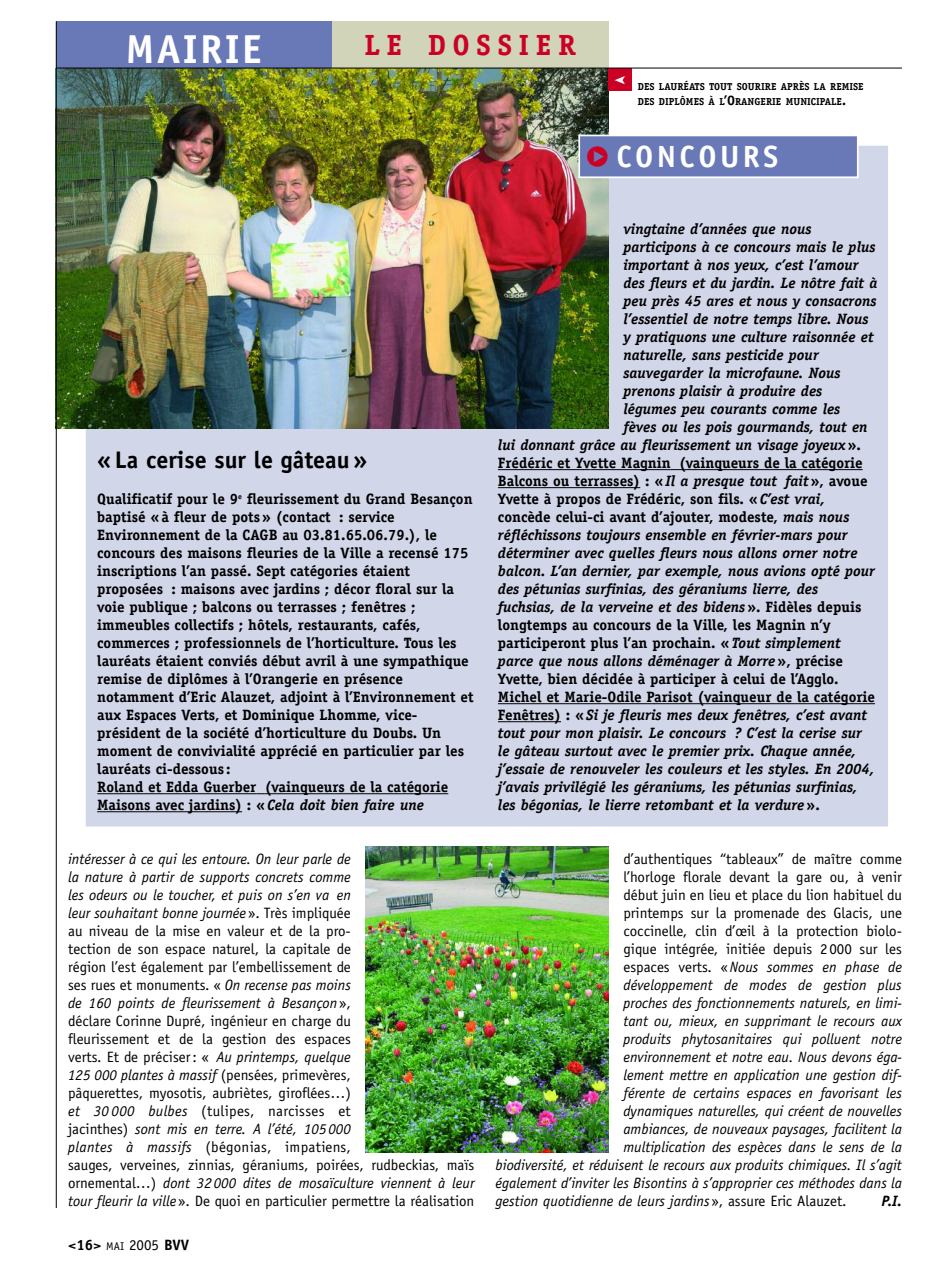
<style>
.page{position:relative;width:936px;height:1276px;background:#fff}
.page>*{position:absolute;margin:0;border:0;box-sizing:border-box;transform-origin:0 0}
.t1{font:700 40.5px "Officina Sans";letter-spacing:.055em;color:#fff}
.t2{font:700 30.75px "Officina Sans";letter-spacing:.11em;color:#fff}
.t3{font:700 29.25px "Officina Serif";letter-spacing:.22em;color:#ca0125}
.t4{font:700 24px "Officina Sans";color:#000}
.t5{font:700 15px/18px "Officina Serif";color:#000}
.t6{font:15px/18px "Officina Sans";color:#000}
.t7{font:italic 700 15px "Officina Serif";color:#000}
.t8{font:italic 15px "Officina Sans";color:#000}
.t9{font:700 15px "Officina Sans";color:#000}
.t10{font:italic 700 15px "Officina Sans";color:#000}
.t11{font:700 10.2px/15px "Officina Serif";color:#000}
.s1{font-size:13.5px}
.s2{font-family:"Combi Numerals Solid";font-weight:400;font-size:27px;color:#ca0125}
.s3{font-style:italic}
.s4{font-weight:400;font-size:11.25px}
.s5{font-weight:400}
.s6{font-style:normal}
</style>
<div class="page">
<div style="left:85px;top:145px;width:803px;height:682px;background:#d2d6e9"></div>
<hr style="left:97px;top:793px;width:159px;height:1px;background:#000">
<svg style="left:256px;top:793px;width:22px;height:1px"></svg>
<hr style="left:278px;top:793px;width:60px;height:1px;background:#000">
<hr style="left:338px;top:793px;width:110px;height:1px;background:#000">
<hr style="left:97px;top:811px;width:73px;height:1px;background:#000">
<hr style="left:170px;top:811px;width:37px;height:1px;background:#000">
<hr style="left:207px;top:811px;width:35px;height:1px;background:#000">
<hr style="left:498px;top:469px;width:85px;height:1px;background:#000">
<hr style="left:590px;top:469px;width:80px;height:1px;background:#000">
<svg style="left:670px;top:469px;width:23px;height:1px"></svg>
<hr style="left:693px;top:469px;width:60px;height:1px;background:#000">
<hr style="left:752px;top:469px;width:110px;height:1px;background:#000">
<hr style="left:498px;top:487px;width:101px;height:1px;background:#000">
<hr style="left:599px;top:487px;width:41px;height:1px;background:#000">
<hr style="left:498px;top:703px;width:156px;height:1px;background:#000">
<hr style="left:654px;top:703px;width:57px;height:1px;background:#000">
<hr style="left:711px;top:703px;width:164px;height:1px;background:#000">
<hr style="left:505px;top:721px;width:35px;height:1px;background:#000">
<svg style="left:540px;top:721px;width:21px;height:1px"></svg>
<div style="left:330px;top:21px;width:278px;height:47px;background:#d1d4b9"></div>
<div style="left:56px;top:21px;width:276px;height:47px;background:#6978b7"></div>
<img style="left:57px;top:69px;width:551px;height:360px">
<div style="left:579px;top:135px;width:278px;height:42px;background:#6978b7"></div>
<div style="left:578px;top:135px;width:280px;height:43px;border:2px solid #fff"></div>
<hr style="left:56px;top:21px;width:1px;height:1187px;background:#000">
<img style="left:366px;top:846px;width:242px;height:306px">
<div style="left:608px;top:68px;width:23px;height:23px;background:#ca0125"></div>
<hr style="left:56px;top:68px;width:845px;height:1px;background:#000">
<h1 class="t1" style="left:126px;top:34px;width:137px">MAIRIE</h1>
<h3 class="t3" style="left:364px;top:34px;width:213px">LE DOSSIER</h3>
<p class="t11" style="left:637px;top:80px;width:227px">DES LAURÉATS TOUT SOURIRE APRÈS LA REMISE<br>DES DIPLÔMES À L<span class="s1">’O</span>RANGERIE MUNICIPALE<span class="s1">.</span></p>
<h2 class="t2" style="left:587px;top:145px;width:193px"><span class="s2">&gt;</span> CONCOURS</h2>
<h3 class="t4" style="left:97px;top:451px;width:271px">«La cerise sur le gâteau»</h3>
<p class="t5" style="left:97px;top:491px;width:378px">Qualificatif pour le 9<sup>e</sup> fleurissement du Grand Besançon baptisé «à fleur de pots» (contact : service Environnement de la CAGB au 03.81.65.06.79.), le concours des maisons fleuries de la Ville a recensé 175 inscriptions l’an passé. Sept catégories étaient proposées : maisons avec jardins ; décor floral sur la voie publique ; balcons ou terrasses ; fenêtres ; immeubles collectifs ; hôtels, restaurants, cafés, commerces ; professionnels de l’horticulture. Tous les lauréats étaient conviés début avril à une sympathique remise de diplômes à l’Orangerie en présence notamment d’Eric Alauzet, adjoint à l’Environnement et aux Espaces Verts, et Dominique Lhomme, vice&shy;président de la société d’horticulture du Doubs. Un moment de convivialité apprécié en particulier par les lauréats ci-dessous:<br>Roland et Edda Guerber (vainqueurs de la catégorie Maisons avec jardins) : «<span class="s3">Cela doit bien faire une</span></p>
<p class="t6" style="left:68px;top:851px;width:408px"><span class="s3">intéresser à ce qui les entoure. On leur parle de<br>la nature à partir de supports concrets comme<br>les odeurs ou le toucher, et puis on s’en va en<br>leur souhaitant bonne journée</span> ». Très impliquée<br>au niveau de la mise en valeur et de la pro-<br>tection de son espace naturel, la capitale de<br>région l’est également par l’embellissement de<br>ses rues et monuments. « <span class="s3">On recense pas moins<br>de 160 points de fleurissement à Besançon</span>»,<br>déclare Corinne Dupré, ingénieur en charge du<br>fleurissement et de la gestion des espaces<br>verts. Et de préciser: « <span class="s3">Au printemps, quelque<br>125 000 plantes à massif</span> (pensées, primevères,<br>pâquerettes, myosotis, aubriètes, giroflées…)<br><span class="s3">et 30000 bulbes</span> (tulipes, narcisses et<br>jacinthes) <span class="s3">sont mis en terre. A l’été, 105000<br>plantes à massifs</span> (bégonias, impatiens,<br>sauges, verveines, zinnias, géraniums, poirées, rudbeckias, maïs ornemental…) <span class="s3">dont 32000 dites de mosaïculture viennent à leur tour fleurir la ville</span> ». De quoi en particulier permettre la réalisation</p>
<p class="t9" style="left:68px;top:1239px;width:122px">&lt;16&gt; <span class="s4">MAI</span> <span class="s5">2005</span> BVV</p>
<p class="t7" style="left:623px;top:223px;width:190px">vingtaine d’années que nous</p>
<p class="t7" style="left:623px;top:241px;width:254px">participons à ce concours mais le plus</p>
<p class="t7" style="left:623px;top:259px;width:237px">important à nos yeux, c’est l’amour</p>
<p class="t7" style="left:623px;top:277px;width:255px">des fleurs et du jardin. Le nôtre fait à</p>
<p class="t7" style="left:623px;top:295px;width:255px">peu près 45 ares et nous y consacrons</p>
<p class="t7" style="left:623px;top:313px;width:247px">l’essentiel de notre temps libre. Nous</p>
<p class="t7" style="left:623px;top:331px;width:252px">y pratiquons une culture raisonnée et</p>
<p class="t7" style="left:623px;top:349px;width:197px">naturelle, sans pesticide pour</p>
<p class="t7" style="left:623px;top:367px;width:219px">sauvegarder la microfaune. Nous</p>
<p class="t7" style="left:623px;top:385px;width:200px">prenons plaisir à produire des</p>
<p class="t7" style="left:623px;top:403px;width:218px">légumes peu courants comme les</p>
<p class="t7" style="left:623px;top:421px;width:246px">fèves ou les pois gourmands, tout en</p>
<p class="t7" style="left:498px;top:439px;width:364px">lui donnant grâce au fleurissement un visage joyeux<span class="s6">».</span></p>
<p class="t5" style="left:498px;top:455px;width:366px">Frédéric et Yvette Magnin (vainqueurs de la catégorie</p>
<p class="t5" style="left:498px;top:473px;width:371px">Balcons ou terrasses) : «<span class="s3">Il a presque tout fait</span>», avoue</p>
<p class="t5" style="left:498px;top:491px;width:329px">Yvette à propos de Frédéric, son fils. «<span class="s3">C’est vrai,</span></p>
<p class="t5" style="left:498px;top:509px;width:353px">concède celui-ci avant d’ajouter, modeste, <span class="s3">mais nous</span></p>
<p class="t7" style="left:498px;top:529px;width:351px">réfléchissons toujours ensemble en février-mars pour</p>
<p class="t7" style="left:498px;top:547px;width:361px">déterminer avec quelles fleurs nous allons orner notre</p>
<p class="t7" style="left:498px;top:565px;width:378px">balcon. L’an dernier, par exemple, nous avions opté pour</p>
<p class="t7" style="left:498px;top:583px;width:321px">des pétunias surfinias, des géraniums lierre, des</p>
<p class="t7" style="left:498px;top:601px;width:365px">fuchsias, de la verveine et des bidens<span class="s6">». Fidèles depuis</span></p>
<p class="t5" style="left:498px;top:617px;width:334px">longtemps au concours de la Ville, les Magnin n’y</p>
<p class="t5" style="left:498px;top:635px;width:344px">participeront plus l’an prochain. «<span class="s3">Tout simplement</span></p>
<p class="t7" style="left:498px;top:655px;width:346px">parce que nous allons déménager à Morre<span class="s6">», précise</span></p>
<p class="t5" style="left:498px;top:671px;width:342px">Yvette, bien décidée à participer à celui de l’Agglo.</p>
<p class="t5" style="left:498px;top:689px;width:378px">Michel et Marie-Odile Parisot (vainqueur de la catégorie</p>
<p class="t7" style="left:498px;top:709px;width:370px"><span class="s6">Fenêtres) : «</span>Si je fleuris mes deux fenêtres, c’est avant</p>
<p class="t7" style="left:498px;top:727px;width:365px">tout pour mon plaisir. Le concours ? C’est la cerise sur</p>
<p class="t7" style="left:498px;top:745px;width:360px">le gâteau surtout avec le premier prix. Chaque année,</p>
<p class="t7" style="left:498px;top:763px;width:378px">j’essaie de renouveler les couleurs et les styles. En 2004,</p>
<p class="t7" style="left:498px;top:781px;width:361px">j’avais privilégié les géraniums, les pétunias surfinias,</p>
<p class="t7" style="left:498px;top:799px;width:323px">les bégonias, le lierre retombant et la verdure<span class="s6">».</span></p>
<p class="t6" style="left:623px;top:851px;width:280px">d’authentiques “tableaux” de maître comme</p>
<p class="t6" style="left:623px;top:869px;width:280px">l’horloge florale devant la gare ou, à venir</p>
<p class="t6" style="left:623px;top:887px;width:280px">début juin en lieu et place du lion habituel du</p>
<p class="t6" style="left:623px;top:905px;width:280px">printemps sur la promenade des Glacis, une</p>
<p class="t6" style="left:623px;top:923px;width:280px">coccinelle, clin d’œil à la protection biolo-</p>
<p class="t6" style="left:623px;top:941px;width:280px">gique intégrée, initiée depuis 2000 sur les</p>
<p class="t8" style="left:623px;top:961px;width:280px"><span class="s6">espaces verts. «</span>Nous sommes en phase de</p>
<p class="t8" style="left:623px;top:979px;width:280px">développement de modes de gestion plus</p>
<p class="t8" style="left:623px;top:997px;width:280px">proches des fonctionnements naturels, en limi-</p>
<p class="t8" style="left:623px;top:1015px;width:280px">tant ou, mieux, en supprimant le recours aux</p>
<p class="t8" style="left:623px;top:1033px;width:280px">produits phytosanitaires qui polluent notre</p>
<p class="t8" style="left:623px;top:1051px;width:280px">environnement et notre eau. Nous devons éga-</p>
<p class="t8" style="left:623px;top:1069px;width:280px">lement mettre en application une gestion dif-</p>
<p class="t8" style="left:623px;top:1087px;width:280px">férente de certains espaces en favorisant les</p>
<p class="t8" style="left:623px;top:1105px;width:280px">dynamiques naturelles, qui créent de nouvelles</p>
<p class="t8" style="left:623px;top:1123px;width:280px">ambiances, de nouveaux paysages, facilitent la</p>
<p class="t8" style="left:623px;top:1141px;width:280px">multiplication des espèces dans le sens de la</p>
<p class="t8" style="left:495px;top:1159px;width:408px">biodiversité, et réduisent le recours aux produits chimiques. Il s’agit</p>
<p class="t8" style="left:495px;top:1177px;width:408px">également d’inviter les Bisontins à s’approprier ces méthodes dans la</p>
<p class="t8" style="left:495px;top:1195px;width:352px">gestion quotidienne de leurs jardins<span class="s6">», assure Eric Alauzet.</span></p>
<p class="t10" style="left:881px;top:1195px;width:22px">P.I.</p>
</div>
